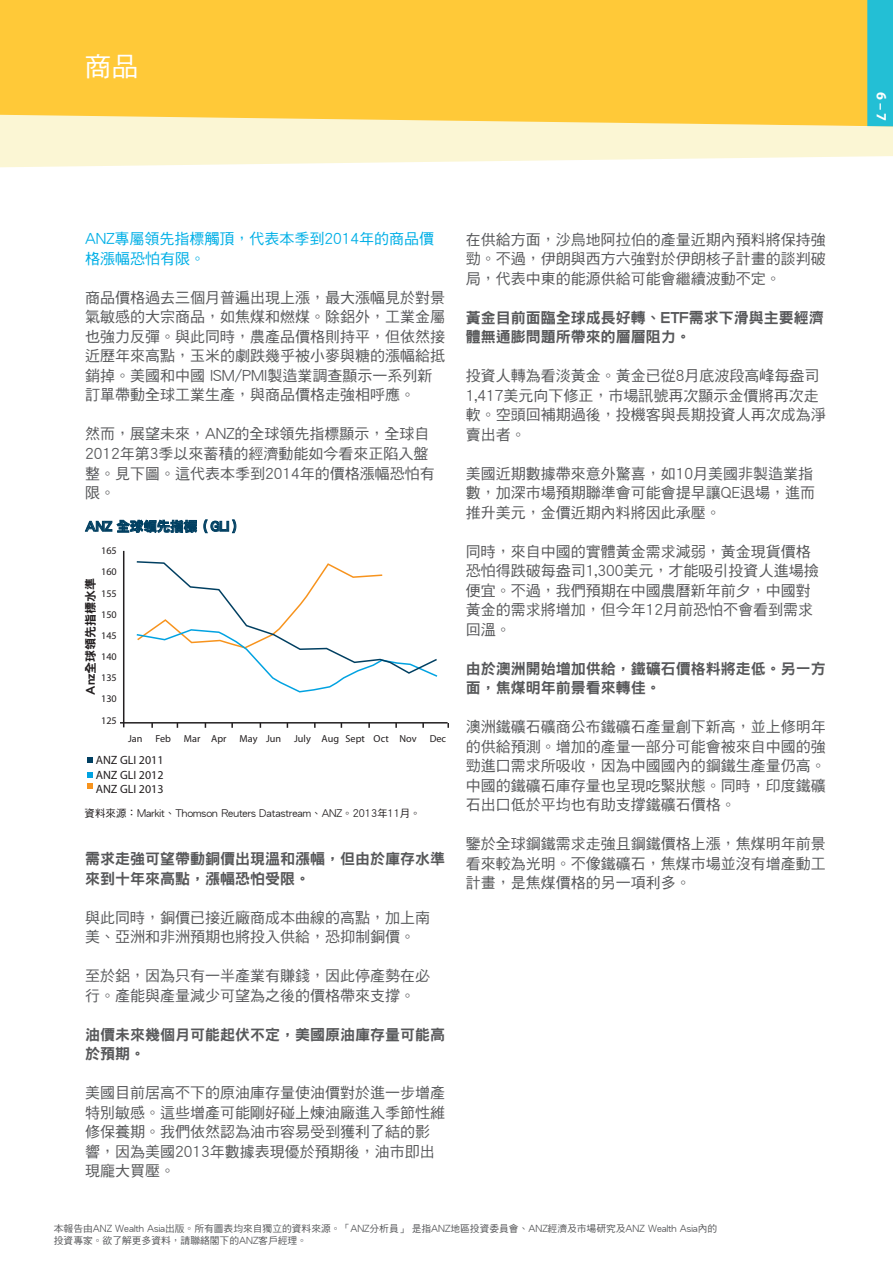
<style>
.page{position:relative;width:893px;height:1263px;background:#fff}
.page>*{position:absolute;margin:0;border:0;box-sizing:border-box;transform-origin:0 0}
.t1{font:27px "DF Hei HK W5";color:#fff}
.t2{font:15px/19.5px "DF Hei HK W5";color:#57585a}
.t3{font:15px/19.5px "DF Hei HK W9";color:#57585a}
.t4{font:15px/19.5px "DF Hei HK W5";color:#00afe6}
.t5{font:700 14.25px "Myriad Pro";color:#fff}
.t6{font:13.5px "DF Hei HK W9";letter-spacing:-.005em;color:#003f61}
.t7{font:12px/14.4px "Myriad Pro";color:#231f20;text-align:justify}
.t8{font:12px "DF Hei HK W9";color:#231f20}
.t9{font:10.5px "DF Hei HK W5";color:#231f20}
.t10{font:10.2px/21.1px "Myriad Pro";color:#231f20;text-align:justify}
.t11{font:9.75px/11.7px "DF Hei HK W5";color:#57585a}
</style>
<div class="page">
<svg style="left:0;top:126px;width:893px;height:41px;background:#fbf7d9"></svg>
<div style="left:0;top:0;width:867px;height:126px;background:#ffc938"></div>
<div style="left:867px;top:0;width:26px;height:126px;background:#23bfd5"></div>
<svg style="left:85px;top:520px;width:112px;height:13px"></svg>
<svg style="left:204px;top:520px;width:32px;height:13px"></svg>
<svg style="left:87px;top:758px;width:6px;height:5px"></svg>
<svg style="left:87px;top:772px;width:6px;height:5px"></svg>
<hr style="left:120px;top:722px;width:328px;height:1px;background:#231f20">
<hr style="left:123px;top:551px;width:1px;height:176px;background:#231f20">
<svg style="left:136px;top:561px;width:302px;height:132px"></svg>
<svg style="left:87px;top:783px;width:6px;height:5px"></svg>
<h1 class="t1" style="left:85px;top:52px;width:55px">商品</h1>
<p class="t4" style="left:85px;top:229px;width:351px">ANZ專屬領先指標觸頂，代表本季到2014年的商品價格漲幅恐怕有限。</p>
<p class="t2" style="left:85px;top:288px;width:361px">商品價格過去三個月普遍出現上漲，最大漲幅見於對景氣敏感的大宗商品，如焦煤和燃煤。除鋁外，工業金屬也強力反彈。與此同時，農產品價格則持平，但依然接近歷年來高點，玉米的劇跌幾乎被小麥與糖的漲幅給抵銷掉。美國和中國 ISM/PMI製造業調查顯示一系列新訂單帶動全球工業生產，與商品價格走強相呼應。</p>
<p class="t2" style="left:85px;top:424px;width:351px">然而，展望未來，ANZ的全球領先指標顯示，全球自<br>2012年第3季以來蓄積的經濟動能如今看來正陷入盤整。見下圖。這代表本季到2014年的價格漲幅恐怕有限。</p>
<p class="t6" style="left:85px;top:519px;width:159px">ANZ 全球領先指標（GLI）</p>
<p class="t10" style="left:101px;top:540px;width:17px">165<br>160<br>155<br>150<br>145<br>140<br>135<br>130<br>125</p>
<p class="t8" style="left:84px;top:695px;width:118px;rotate:-90deg">Anz全球領先指標水準</p>
<p class="t10" style="left:128px;top:727px;width:16px">Jan</p>
<p class="t10" style="left:155px;top:727px;width:17px">Feb</p>
<p class="t10" style="left:184px;top:727px;width:44px">Mar Apr</p>
<p class="t10" style="left:240px;top:727px;width:43px">May Jun</p>
<p class="t10" style="left:294px;top:727px;width:124px">July Aug Sept Oct Nov</p>
<p class="t10" style="left:430px;top:727px;width:18px">Dec</p>
<p class="t7" style="left:96px;top:753px;width:69px">ANZ GLI 2011<br>ANZ GLI 2012<br>ANZ GLI 2013</p>
<p class="t9" style="left:85px;top:807px;width:338px">資料來源：Markit、Thomson Reuters Datastream、ANZ。2013年11月。</p>
<p class="t3" style="left:85px;top:849px;width:362px">需求走強可望帶動銅價出現溫和漲幅，但由於庫存水準來到十年來高點，漲幅恐怕受限。</p>
<p class="t2" style="left:85px;top:907px;width:347px">與此同時，銅價已接近廠商成本曲線的高點，加上南美、亞洲和非洲預期也將投入供給，恐抑制銅價。</p>
<p class="t2" style="left:85px;top:966px;width:347px">至於鋁，因為只有一半產業有賺錢，因此停產勢在必行。產能與產量減少可望為之後的價格帶來支撐。</p>
<p class="t3" style="left:85px;top:1024px;width:362px">油價未來幾個月可能起伏不定，美國原油庫存量可能高於預期。</p>
<p class="t2" style="left:85px;top:1083px;width:362px">美國目前居高不下的原油庫存量使油價對於進一步增產特別敏感。這些增產可能剛好碰上煉油廠進入季節性維修保養期。我們依然認為油市容易受到獲利了結的影響，因為美國2013年數據表現優於預期後，油市即出現龐大買壓。</p>
<p class="t2" style="left:466px;top:229px;width:362px;text-align:justify">在供給方面，沙烏地阿拉伯的產量近期內預料將保持強勁。不過，伊朗與西方六強對於伊朗核子計畫的談判破局，代表中東的能源供給可能會繼續波動不定。</p>
<p class="t3" style="left:466px;top:307px;width:359px">黃金目前面臨全球成長好轉、ETF需求下滑與主要經濟體無通膨問題所帶來的層層阻力。</p>
<p class="t2" style="left:466px;top:366px;width:362px">投資人轉為看淡黃金。黃金已從8月底波段高峰每盎司<br>1,417美元向下修正，市場訊號再次顯示金價將再次走軟。空頭回補期過後，投機客與長期投資人再次成為淨賣出者。</p>
<p class="t2" style="left:466px;top:463px;width:351px">美國近期數據帶來意外驚喜，如10月美國非製造業指數，加深市場預期聯準會可能會提早讓QE退場，進而推升美元，金價近期內料將因此承壓。</p>
<p class="t2" style="left:466px;top:541px;width:354px">同時，來自中國的實體黃金需求減弱，黃金現貨價格恐怕得跌破每盎司1,300美元，才能吸引投資人進場撿便宜。不過，我們預期在中國農曆新年前夕，中國對黃金的需求將增加，但今年12月前恐怕不會看到需求回溫。</p>
<p class="t3" style="left:466px;top:658px;width:362px">由於澳洲開始增加供給，鐵礦石價格料將走低。另一方面，焦煤明年前景看來轉佳。</p>
<p class="t2" style="left:466px;top:717px;width:362px;text-align:justify">澳洲鐵礦石礦商公布鐵礦石產量創下新高，並上修明年的供給預測。增加的產量一部分可能會被來自中國的強勁進口需求所吸收，因為中國國內的鋼鐵生產量仍高。中國的鐵礦石庫存量也呈現吃緊狀態。同時，印度鐵礦石出口低於平均也有助支撐鐵礦石價格。</p>
<p class="t2" style="left:466px;top:834px;width:362px;text-align:justify">鑒於全球鋼鐵需求走強且鋼鐵價格上漲，焦煤明年前景看來較為光明。不像鐵礦石，焦煤市場並沒有增產動工計畫，是焦煤價格的另一項利多。</p>
<p class="t11" style="left:54px;top:1223px;width:665px">本報告由ANZ Wealth Asia出版。所有圖表均來自獨立的資料來源。「ANZ分析員」 是指ANZ地區投資委員會、ANZ經濟及市場研究及ANZ Wealth Asia內的投資專家。欲了解更多資料，請聯絡閣下的ANZ客戶經理。</p>
<p class="t5" style="left:891px;top:92px;width:30px;rotate:90deg">6 – 7</p>
</div>
